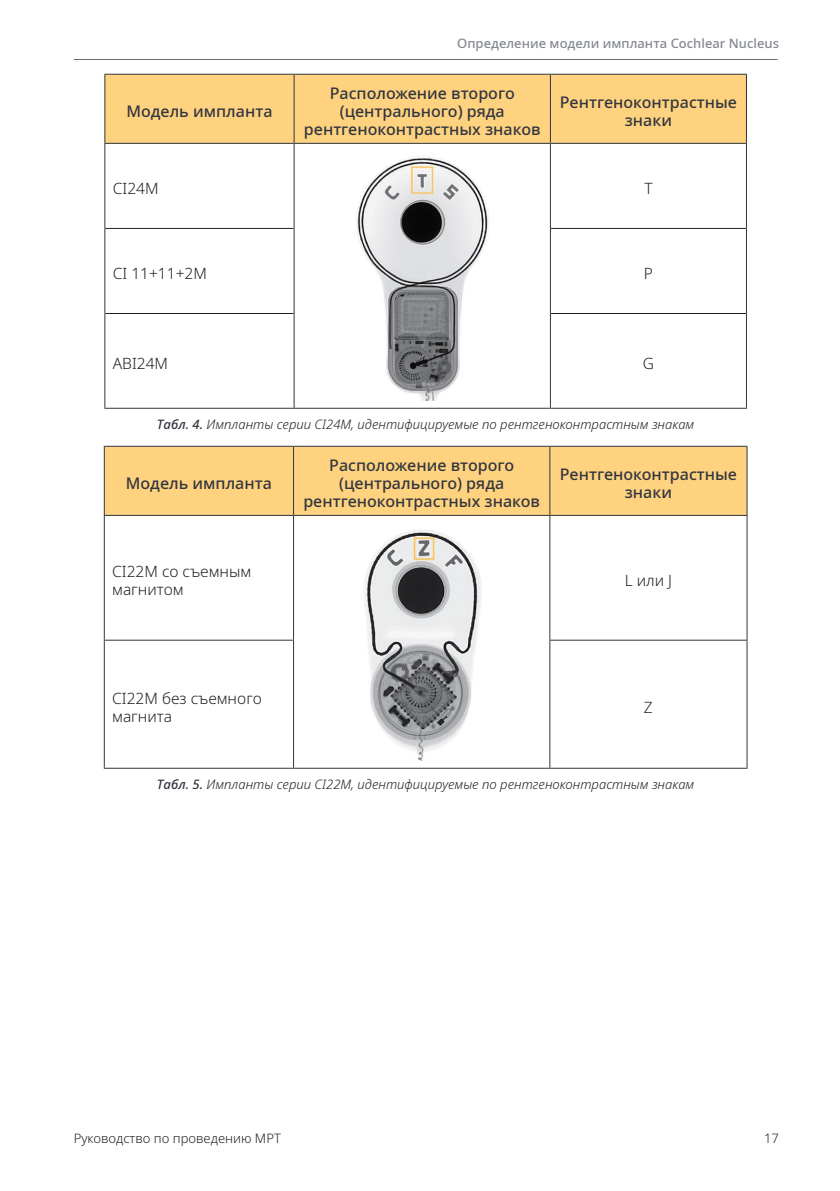
<style>
.page{position:relative;width:840px;height:1191px;background:#fff}
.page>*{position:absolute;margin:0;border:0;box-sizing:border-box;transform-origin:0 0}
.Table_Heading_Center{font:500 16px/18px "Noto Sans";color:#323640;text-align:center}
.Table_Body{font:300 15.6px/18px "Noto Sans";color:#231f20}
.Table_Body_Centered{font:300 15.6px "Noto Sans";color:#231f20}
.t1{font:italic 300 13px "Noto Sans";color:#231f20}
.t2{font:500 13px "Noto Sans";color:#858891}
.t3{font:300 13px "Noto Sans";color:#231f20}
.s1{font-weight:500;color:#323640}
</style>
<div class="page">
<hr style="left:74px;top:59px;width:703px;height:1px;background:#323640">
<div style="left:105px;top:75px;width:640px;height:68px;background:#fed27e"></div>
<hr style="left:104px;top:74px;width:190px;height:1px;background:#323640">
<hr style="left:104px;top:75px;width:1px;height:68px;background:#323640">
<hr style="left:294px;top:74px;width:256px;height:1px;background:#323640">
<hr style="left:293px;top:75px;width:1px;height:68px;background:#323640">
<hr style="left:550px;top:74px;width:196px;height:1px;background:#323640">
<hr style="left:549px;top:75px;width:1px;height:68px;background:#323640">
<hr style="left:745px;top:75px;width:1px;height:68px;background:#323640">
<hr style="left:104px;top:144px;width:1px;height:84px;background:#323640">
<hr style="left:293px;top:144px;width:1px;height:84px;background:#323640">
<hr style="left:549px;top:144px;width:1px;height:84px;background:#323640">
<hr style="left:745px;top:144px;width:1px;height:84px;background:#323640">
<hr style="left:104px;top:228px;width:1px;height:85px;background:#323640">
<hr style="left:293px;top:228px;width:1px;height:85px;background:#323640">
<hr style="left:549px;top:228px;width:1px;height:85px;background:#323640">
<hr style="left:745px;top:228px;width:1px;height:85px;background:#323640">
<hr style="left:104px;top:313px;width:1px;height:95px;background:#323640">
<hr style="left:293px;top:313px;width:1px;height:95px;background:#323640">
<hr style="left:104px;top:408px;width:190px;height:1px;background:#323640">
<hr style="left:549px;top:313px;width:1px;height:95px;background:#323640">
<hr style="left:745px;top:313px;width:1px;height:95px;background:#323640">
<hr style="left:550px;top:408px;width:196px;height:1px;background:#323640">
<hr style="left:104px;top:143px;width:190px;height:1px;background:#323640">
<hr style="left:294px;top:143px;width:256px;height:1px;background:#323640">
<hr style="left:550px;top:143px;width:196px;height:1px;background:#323640">
<hr style="left:105px;top:228px;width:188px;height:1px;background:#231f20">
<hr style="left:550px;top:228px;width:195px;height:1px;background:#231f20">
<hr style="left:105px;top:313px;width:188px;height:1px;background:#231f20">
<hr style="left:550px;top:313px;width:195px;height:1px;background:#231f20">
<hr style="left:294px;top:408px;width:256px;height:1px;background:#323640">
<img style="left:357px;top:157px;width:132px;height:243px">
<div style="left:105px;top:447px;width:641px;height:68px;background:#fed27e"></div>
<hr style="left:104px;top:446px;width:189px;height:1px;background:#323640">
<hr style="left:104px;top:447px;width:1px;height:68px;background:#323640">
<hr style="left:293px;top:446px;width:256px;height:1px;background:#323640">
<hr style="left:293px;top:447px;width:1px;height:68px;background:#323640">
<hr style="left:549px;top:446px;width:198px;height:1px;background:#323640">
<hr style="left:549px;top:447px;width:1px;height:68px;background:#323640">
<hr style="left:746px;top:447px;width:1px;height:68px;background:#323640">
<hr style="left:104px;top:515px;width:189px;height:1px;background:#323640">
<hr style="left:104px;top:516px;width:1px;height:123px;background:#323640">
<hr style="left:293px;top:515px;width:256px;height:1px;background:#323640">
<hr style="left:293px;top:516px;width:1px;height:123px;background:#323640">
<hr style="left:293px;top:767px;width:256px;height:1px;background:#323640">
<hr style="left:549px;top:515px;width:198px;height:1px;background:#323640">
<hr style="left:549px;top:516px;width:1px;height:123px;background:#323640">
<hr style="left:746px;top:516px;width:1px;height:123px;background:#323640">
<hr style="left:104px;top:639px;width:190px;height:1px;background:#323640">
<hr style="left:104px;top:640px;width:1px;height:127px;background:#323640">
<hr style="left:293px;top:640px;width:1px;height:127px;background:#323640">
<hr style="left:104px;top:767px;width:189px;height:1px;background:#323640">
<hr style="left:549px;top:639px;width:198px;height:1px;background:#323640">
<hr style="left:549px;top:640px;width:1px;height:127px;background:#323640">
<hr style="left:746px;top:640px;width:1px;height:127px;background:#323640">
<hr style="left:549px;top:767px;width:198px;height:1px;background:#323640">
<img style="left:364px;top:530px;width:118px;height:230px">
<p class="Table_Heading_Center" style="left:126px;top:103px;width:147px">Модель импланта</p>
<p class="t2" style="left:457px;top:34px;width:323px">Определение модели импланта Cochlear Nucleus</p>
<p class="Table_Heading_Center" style="left:304px;top:85px;width:238px">Расположение второго (центрального) ряда рентгеноконтрастных знаков</p>
<p class="Table_Heading_Center" style="left:559px;top:94px;width:179px">Рентгеноконтрастные знаки</p>
<p class="Table_Body" style="left:113px;top:180px;width:47px">CI24M</p>
<p class="Table_Body_Centered" style="left:644px;top:177px;width:10px">T</p>
<p class="Table_Body" style="left:113px;top:265px;width:95px">CI 11+11+2M</p>
<p class="Table_Body_Centered" style="left:643px;top:263px;width:11px">P</p>
<p class="Table_Body" style="left:113px;top:355px;width:57px">ABI24M</p>
<p class="Table_Body_Centered" style="left:642px;top:352px;width:13px">G</p>
<p class="t1" style="left:157px;top:415px;width:538px"><span class="s1">Табл. 4.</span> Импланты серии CI24M, идентифицируемые по рентгеноконтрастным знакам</p>
<p class="Table_Heading_Center" style="left:126px;top:475px;width:147px">Модель импланта</p>
<p class="Table_Heading_Center" style="left:303px;top:457px;width:238px">Расположение второго (центрального) ряда рентгеноконтрастных знаков</p>
<p class="Table_Heading_Center" style="left:559px;top:466px;width:179px">Рентгеноконтрастные знаки</p>
<p class="Table_Body" style="left:112px;top:563px;width:140px">CI22M со съемным магнитом</p>
<p class="Table_Body_Centered" style="left:624px;top:569px;width:49px">L или J</p>
<p class="Table_Body" style="left:112px;top:689px;width:151px">CI22M без съемного магнита</p>
<p class="Table_Body_Centered" style="left:643px;top:696px;width:10px">Z</p>
<p class="t1" style="left:157px;top:775px;width:538px"><span class="s1">Табл. 5.</span> Импланты серии CI22M, идентифицируемые по рентгеноконтрастным знакам</p>
<p class="t3" style="left:74px;top:1128px;width:208px">Руководство по проведению МРТ</p>
<p class="t3" style="left:763px;top:1128px;width:16px">17</p>
</div>
